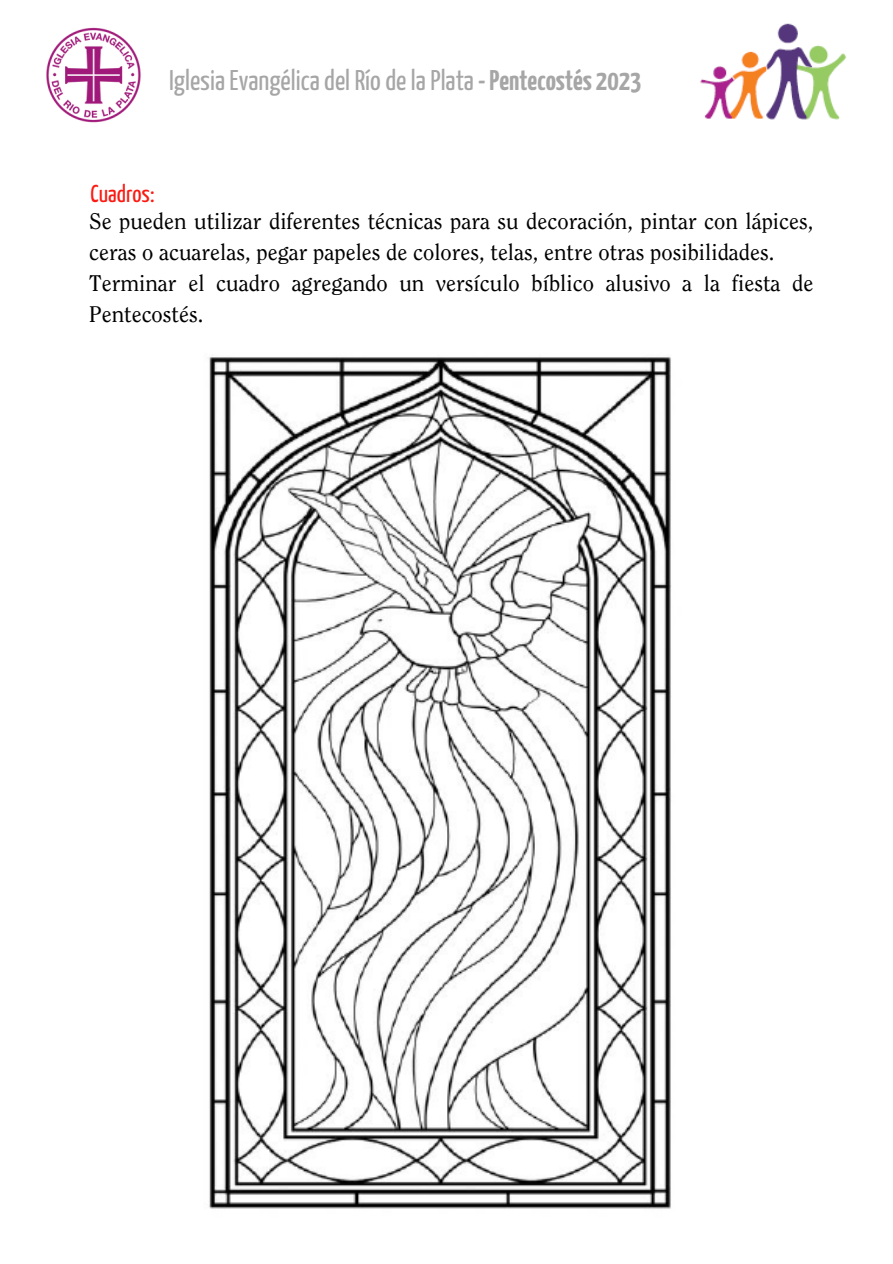
<style>
.page{position:relative;width:893px;height:1264px;background:#fff}
.page>*{position:absolute;margin:0;border:0;box-sizing:border-box;transform-origin:0 0}
.t1{font:28.35px "Yanone Kaffeesatz";color:#a6a6a6}
.t2{font:24.3px "Yanone Kaffeesatz";color:#fb1a12}
.t3{font:22.5px/31px "Clearface Std";color:#000}
.s1{font-weight:700}
</style>
<div class="page">
<img style="left:208px;top:357px;width:463px;height:852px">
<img style="left:700px;top:23px;width:147px;height:97px">
<img style="left:46px;top:27px;width:95px;height:96px">
<p class="t1" style="left:169px;top:69px;width:474px">Iglesia Evangélica del Río de la Plata<span class="s1">-Pentecostés 2023</span></p>
<p class="t2" style="left:90px;top:184px;width:65px">Cuadros:</p>
<p class="t3" style="left:89px;top:208px;width:725px">Se pueden utilizar diferentes técnicas para su decoración, pintar con lápices, ceras o acuarelas, pegar papeles de colores, telas, entre otras posibilidades.<br>Terminar el cuadro agregando un versículo bíblico alusivo a la fiesta de Pentecostés.</p>
</div>
